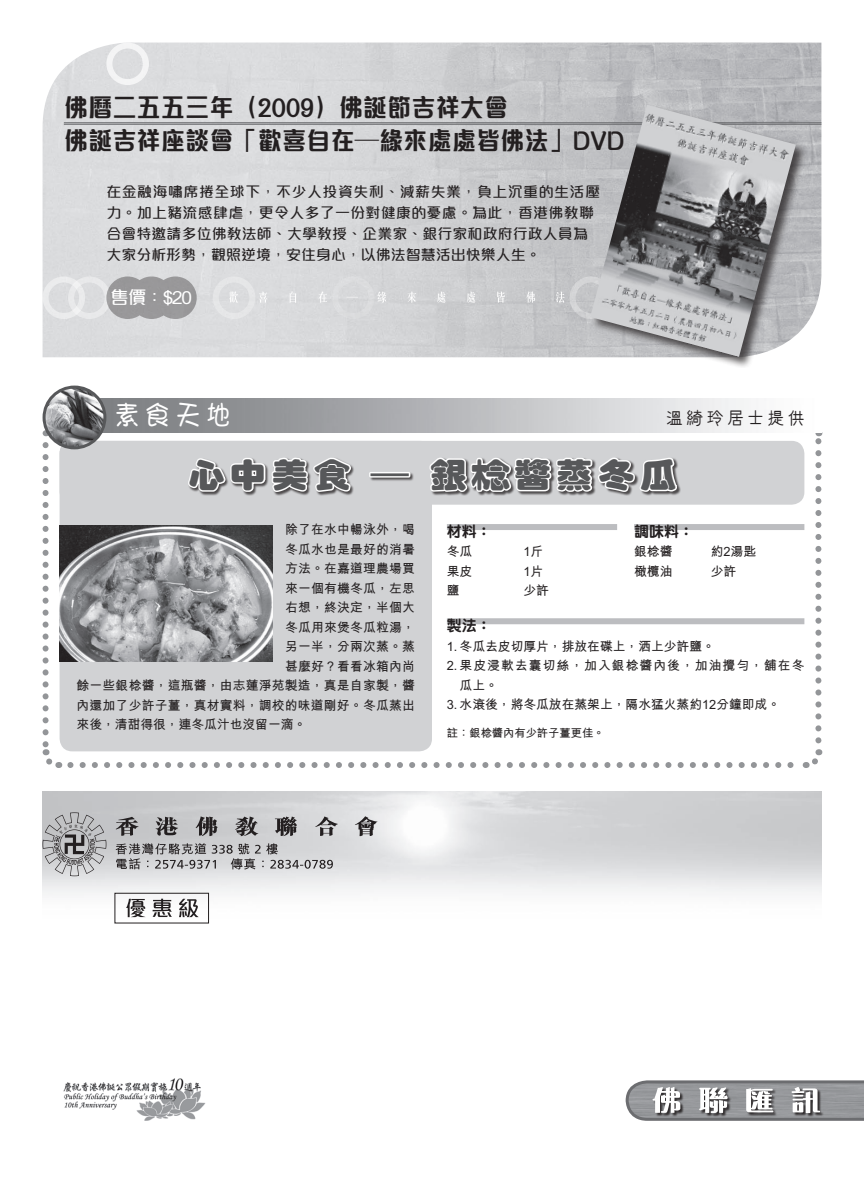
<style>
.page{position:relative;width:864px;height:1191px;background:#fff}
.page>*{position:absolute;margin:0;border:0;box-sizing:border-box;transform-origin:0 0}
.t1{font:800 34.5px "CO Yuen";letter-spacing:.1em;color:#57585a;scale:1.1 1}
.t2{font:500 27px "M Young";color:#fff;scale:.9 1}
.t3{font:800 25.5px/33px "M Qing Hua";color:#231f20;scale:.95 1}
.t4{font:300 18px "MHG Reithic T";letter-spacing:.25em;color:#231f20;scale:.9 1}
.t5{font:500 18px "M Elle";color:#fff;scale:1.05 1}
.t6{font:800 15px "M Yuen";color:#231f20}
.t7{font:500 14.25px/21px "M Elle";letter-spacing:.02em;color:#231f20;scale:1.05 1}
.t8{font:700 12.75px "M Hei";letter-spacing:.02em;color:#231f20}
.t9{font:700 12.75px "M Hei";color:#231f20}
.t10{font:700 12.75px/19.5px "M Hei";letter-spacing:.085em;color:#231f20}
.t11{font:700 11.25px "M Hei";color:#231f20}
</style>
<div class="page">
<svg style="left:70px;top:762px;width:724px;height:6px"></svg>
<svg style="left:42px;top:445px;width:19px;height:323px"></svg>
<svg style="left:805px;top:749px;width:18px;height:19px"></svg>
<svg style="left:802px;top:432px;width:21px;height:308px"></svg>
<svg style="left:42px;top:415px;width:702px;height:21px"></svg>
<div style="left:60px;top:441px;width:372px;height:310px;background:#d1d2d4;border-radius:13px"></div>
<div style="left:60px;top:441px;width:744px;height:63px;background:#d1d2d4;border-radius:13px"></div>
<img style="left:43px;top:43px;width:778px;height:314px">
<div style="left:106px;top:43px;width:43px;height:42px;border:6px solid #fff;border-radius:50%"></div>
<div style="left:43px;top:276px;width:42px;height:43px;border:6px solid #fff;border-radius:50%"></div>
<div style="left:68px;top:276px;width:43px;height:43px;border:6px solid #fff;border-radius:50%"></div>
<div style="left:213px;top:276px;width:42px;height:43px;border:6px solid #fff;border-radius:50%"></div>
<div style="left:332px;top:276px;width:42px;height:43px;border:6px solid #fff;border-radius:50%"></div>
<div style="left:569px;top:276px;width:43px;height:43px;border:6px solid #fff;border-radius:50%"></div>
<svg style="left:106px;top:276px;width:91px;height:43px;background:#a2a1a3"></svg>
<hr style="left:64px;top:122px;width:757px;height:1px;background:#6c6d70">
<hr style="left:64px;top:124px;width:757px;height:1px;background:#6c6d70">
<div style="left:114px;top:893px;width:95px;height:30px;border:1px solid #231f20"></div>
<svg style="left:186px;top:432px;width:493px;height:73px"></svg>
<div style="left:588px;top:103px;width:218px;height:265px;background:#231f20;opacity:.75"></div>
<img style="left:590px;top:105px;width:205px;height:252px">
<svg style="left:229px;top:291px;width:335px;height:12px;background:#d5d6d8"></svg>
<svg style="left:115px;top:843px;width:218px;height:26px;background:#afaeb0"></svg>
<svg style="left:116px;top:816px;width:261px;height:20px;background:#a1a0a2"></svg>
<svg style="left:43px;top:812px;width:63px;height:64px;background:#adadaf"></svg>
<svg style="left:126px;top:898px;width:72px;height:19px"></svg>
<svg style="left:625px;top:1080px;width:238px;height:41px"></svg>
<img style="left:63px;top:1078px;width:143px;height:43px">
<img style="left:98px;top:398px;width:651px;height:34px">
<img style="left:44px;top:387px;width:61px;height:61px;border-radius:30px">
<div style="left:43px;top:385px;width:63px;height:64px;border:3px solid #57585a;border-radius:50%"></div>
<div style="left:446px;top:524px;width:171px;height:6px;background:#bcbdc0"></div>
<div style="left:446px;top:618px;width:358px;height:6px;background:#bcbdc0"></div>
<img style="left:60px;top:525px;width:212px;height:136px">
<div style="left:634px;top:524px;width:170px;height:6px;background:#bcbdc0"></div>
<h3 class="t3" style="left:64px;top:92px;width:591px">佛曆二五五三年（2009）佛誕節吉祥大會<br>佛誕吉祥座談會「歡喜自在─緣來處處皆佛法」DVD</h3>
<p class="t7" style="left:106px;top:182px;width:471px">在金融海嘯席捲全球下，不少人投資失利、減薪失業，負上沉重的生活壓力。加上豬流感肆虐，更令人多了一份對健康的憂慮。為此，香港佛教聯合會特邀請多位佛教法師、大學教授、企業家、銀行家和政府行政人員為大家分析形勢，觀照逆境，安住身心，以佛法智慧活出快樂人生。</p>
<h3 class="t5" style="left:110px;top:288px;width:79px">售價：$20</h3>
<h2 class="t2" style="left:115px;top:401px;width:130px">素食天地</h2>
<h3 class="t4" style="left:666px;top:409px;width:154px">溫綺玲居士提供</h3>
<h1 class="t1" style="left:187px;top:457px;width:446px">心中美食 – 銀木念醬蒸冬瓜</h1>
<p class="t8" style="left:285px;top:523px;width:131px">除了在水中暢泳外，喝</p>
<p class="t8" style="left:285px;top:543px;width:131px">冬瓜水也是最好的消暑</p>
<p class="t8" style="left:285px;top:562px;width:131px">方法。在嘉道理農場買</p>
<p class="t8" style="left:285px;top:582px;width:131px">來一個有機冬瓜，左思</p>
<p class="t8" style="left:285px;top:601px;width:131px">右想，終決定，半個大</p>
<p class="t8" style="left:285px;top:621px;width:131px">冬瓜用來煲冬瓜粒湯，</p>
<p class="t8" style="left:285px;top:640px;width:131px">另一半，分兩次蒸。蒸</p>
<p class="t8" style="left:285px;top:660px;width:131px">甚麼好？看看冰箱內尚</p>
<p class="t8" style="left:77px;top:679px;width:339px">餘一些銀棯醬，這瓶醬，由志蓮淨苑製造，真是自家製，醬</p>
<p class="t8" style="left:77px;top:699px;width:339px">內還加了少許子薑，真材實料，調校的味道剛好。冬瓜蒸出</p>
<p class="t9" style="left:77px;top:718px;width:231px">來後，清甜得很，連冬瓜汁也沒留一滴。</p>
<p class="t6" style="left:446px;top:523px;width:46px">材料：</p>
<p class="t8" style="left:446px;top:545px;width:27px">冬瓜</p>
<p class="t8" style="left:523px;top:545px;width:21px">1斤</p>
<p class="t8" style="left:446px;top:564px;width:27px">果皮</p>
<p class="t8" style="left:523px;top:564px;width:21px">1片</p>
<p class="t8" style="left:446px;top:584px;width:14px">鹽</p>
<p class="t8" style="left:523px;top:584px;width:27px">少許</p>
<p class="t6" style="left:446px;top:617px;width:46px">製法：</p>
<p class="t9" style="left:446px;top:639px;width:269px">1. 冬瓜去皮切厚片，排放在碟上，洒上少許鹽。</p>
<p class="t10" style="left:459px;top:656px;width:346px;text-indent:-13px">2. 果皮浸軟去囊切絲，加入銀棯醬內後，加油攪勻，舖在冬瓜上。</p>
<p class="t9" style="left:446px;top:698px;width:334px">3. 水滖後，將冬瓜放在蒸架上，隔水猛火蒸約12分鐘即成。</p>
<p class="t11" style="left:446px;top:727px;width:159px">註：銀棯醬內有少許子薑更佳。</p>
<p class="t6" style="left:634px;top:523px;width:61px">調味料：</p>
<p class="t8" style="left:634px;top:545px;width:40px">銀棯醬</p>
<p class="t8" style="left:710px;top:545px;width:47px">約2湯匙</p>
<p class="t8" style="left:634px;top:564px;width:40px">橄欖油</p>
<p class="t8" style="left:710px;top:564px;width:27px">少許</p>
</div>
